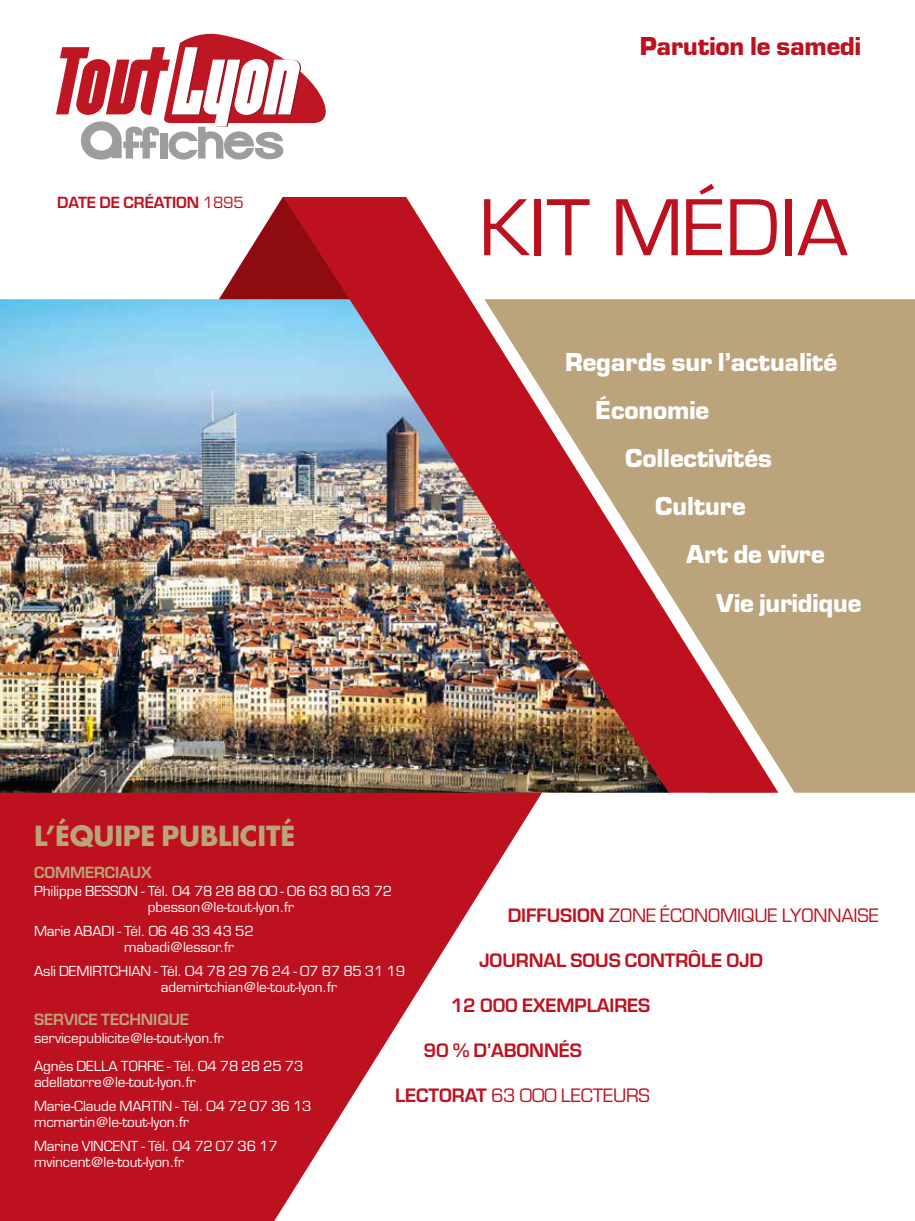
<style>
.page{position:relative;width:915px;height:1221px;background:#fff}
.page>*{position:absolute;margin:0;border:0;box-sizing:border-box;transform-origin:0 0}
.t1{font:84px "Eurostile";color:#be111f}
.t2{font:700 27px "Futura Std";letter-spacing:-.005em;color:#bba37c}
.t3{font:700 24px "Eurostile LT Std";letter-spacing:-.005em;color:#fff}
.t4{font:700 24px "Eurostile LT Std";letter-spacing:-.005em;color:#be111f}
.t5{font:18px "Eurostile LT Std";letter-spacing:-.005em;color:#be111f}
.t6{font:600 18px "Eurostile LT Std";letter-spacing:-.005em;color:#be111f}
.t7{font:600 15px "Eurostile LT Std";letter-spacing:-.005em;color:#bba37c}
.t8{font:600 15px "Eurostile LT Std";letter-spacing:-.005em;color:#be111f}
.t9{font:13.5px/15.8px "Eurostile LT Std";letter-spacing:-.005em;color:#fff}
.s1{font-weight:400}
.s2{font-weight:600}
</style>
<div class="page">
<svg style="left:219px;top:198px;width:63px;height:101px"></svg>
<svg style="left:0;top:792px;width:539px;height:428px;fill:#be111f"></svg>
<img style="left:0;top:299px;width:282px;height:493px">
<div style="left:797px;top:299px;width:117px;height:493px;background:#bba37c"></div>
<svg style="left:317px;top:299px;width:480px;height:499px;fill:#bba37c"></svg>
<img style="left:282px;top:197px;width:496px;height:595px">
<svg style="left:56px;top:34px;width:270px;height:126px"></svg>
<p class="t8" style="left:57px;top:193px;width:188px">DATE DE CRÉATION <span class="s1">1895</span></p>
<h3 class="t4" style="left:639px;top:31px;width:223px">Parution le samedi</h3>
<h1 class="t1" style="left:478px;top:182px;width:371px">KIT MÉDIA</h1>
<h3 class="t3" style="left:565px;top:348px;width:273px">Regards sur l’actualité</h3>
<h3 class="t3" style="left:595px;top:396px;width:116px">Économie</h3>
<h3 class="t3" style="left:625px;top:444px;width:148px">Collectivités</h3>
<h3 class="t3" style="left:655px;top:492px;width:92px">Culture</h3>
<h3 class="t3" style="left:686px;top:540px;width:140px">Art de vivre</h3>
<h3 class="t3" style="left:716px;top:588px;width:146px">Vie juridique</h3>
<h2 class="t2" style="left:34px;top:817px;width:262px">L’ÉQUIPE PUBLICITÉ</h2>
<p class="t7" style="left:34px;top:863px;width:119px">COMMERCIAUX</p>
<p class="t9" style="left:148px;top:883px;width:246px;text-indent:-114px">Philippe BESSON - Tél. 04 78 28 88 00 - 06 63 80 63 72 pbesson@le-tout-lyon.fr</p>
<p class="t9" style="left:124px;top:923px;width:131px;text-indent:-90px">Marie ABADI - Tél. 06 46 33 43 52 mabadi@lessor.fr</p>
<p class="t9" style="left:161px;top:963px;width:246px;text-indent:-127px">Asli DEMIRTCHIAN - Tél. 04 78 29 76 24 - 07 87 85 31 19 ademirtchian@le-tout-lyon.fr</p>
<p class="t7" style="left:34px;top:1009px;width:157px">SERVICE TECHNIQUE</p>
<p class="t9" style="left:34px;top:1023px;width:271px;line-height:28.5px">servicepublicite@le-tout-lyon.fr<br>Agnès DELLA TORRE - Tél. 04 78 28 25 73</p>
<p class="t9" style="left:34px;top:1070px;width:279px;line-height:24.3px">adellatorre@le-tout-lyon.fr<br>Marie-Claude MARTIN - Tél. 04 72 07 36 13</p>
<p class="t9" style="left:34px;top:1110px;width:245px;line-height:24.3px">mcmartin@le-tout-lyon.fr<br>Marine VINCENT - Tél. 04 72 07 36 17</p>
<p class="t9" style="left:34px;top:1154px;width:152px">mvincent@le-tout-lyon.fr</p>
<h3 class="t5" style="left:507px;top:904px;width:372px"><span class="s2">DIFFUSION</span> ZONE ÉCONOMIQUE LYONNAISE</h3>
<h3 class="t6" style="left:479px;top:949px;width:285px">JOURNAL SOUS CONTRÔLE OJD</h3>
<h3 class="t6" style="left:450px;top:994px;width:201px">12 000 EXEMPLAIRES</h3>
<h3 class="t6" style="left:423px;top:1039px;width:160px">90 % D’ABONNÉS</h3>
<h3 class="t5" style="left:395px;top:1084px;width:256px"><span class="s2">LECTORAT</span> 63 000 LECTEURS</h3>
</div>
